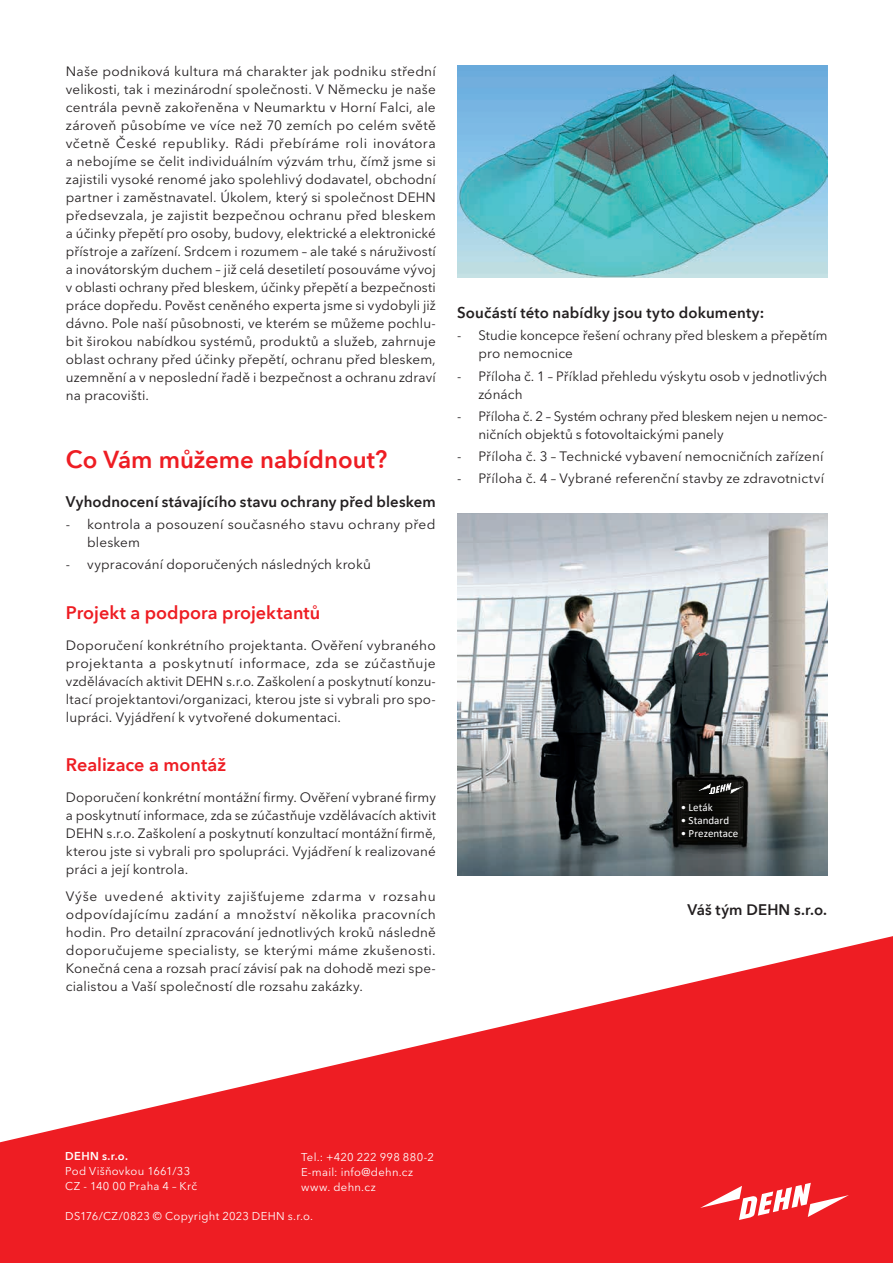
<style>
.page{position:relative;width:893px;height:1263px;background:#fff}
.page>*{position:absolute;margin:0;border:0;box-sizing:border-box;transform-origin:0 0}
.t1{font:600 24px "Avenir Next";color:#ee1d23}
.t2{font:600 18px "Avenir Next";color:#ee1d23}
.t3{font:600 15px "Avenir Next";letter-spacing:.01em;color:#231f20}
.t4{font:13.5px/18px "Avenir Next LT Pro";letter-spacing:.01em;color:#231f20;text-align:justify}
.t5{font:11.25px/15px "Avenir Next LT Pro";letter-spacing:.025em;color:#fff}
.t6{font:600 11.25px "Avenir Next";color:#fff}
.t7{font:11.1px "Calibri";color:#fff}
</style>
<div class="page">
<svg style="left:0;top:936px;width:893px;height:327px;fill:#ee1d23"></svg>
<svg style="left:700px;top:1183px;width:149px;height:37px"></svg>
<img style="left:457px;top:66px;width:370px;height:212px">
<img style="left:457px;top:513px;width:370px;height:362px">
<img style="left:699px;top:783px;width:43px;height:11px">
<svg style="left:696px;top:652px;width:13px;height:5px"></svg>
<p class="t4" style="left:66px;top:62px;width:372px">Naše podniková kultura má charakter jak podniku střední velikosti, tak i mezinárodní společnosti. V Německu je naše centrála pevně zakořeněna v Neumarktu v Horní Falci, ale zároveň působíme ve více než 70 zemích po celém světě včetně České republiky. Rádi přebíráme roli inovátora a nebojíme se čelit individuálním výzvám trhu, čímž jsme si zajistili vysoké renomé jako spolehlivý dodavatel, obchodní partner i zaměstnavatel. Úkolem, který si společnost DEHN předsevzala, je zajistit bezpečnou ochranu před bleskem a účinky přepětí pro osoby, budovy, elektrické a elektronické přístroje a zařízení. Srdcem i rozumem – ale také s náruživostí a inovátorským duchem – již celá desetiletí posouváme vývoj v oblasti ochrany před bleskem, účinky přepětí a bezpečnosti práce dopředu. Pověst ceněného experta jsme si vydobyli již dávno. Pole naší působnosti, ve kterém se můžeme pochlu&shy;bit širokou nabídkou systémů, produktů a služeb, zahrnuje oblast ochrany před účinky přepětí, ochranu před bleskem, uzemnění a v neposlední řadě i bezpečnost a ochranu zdraví na pracovišti.</p>
<h1 class="t1" style="left:66px;top:439px;width:323px">Co Vám můžeme nabídnout?</h1>
<p class="t3" style="left:66px;top:489px;width:371px">Vyhodnocení stávajícího stavu ochrany před bleskem</p>
<p class="t4" style="left:87px;top:515px;width:350px;text-indent:-21px">- kontrola a posouzení současného stavu ochrany před bleskem</p>
<p class="t4" style="left:66px;top:556px;width:306px">- vypracování doporučených následných kroků</p>
<h2 class="t2" style="left:66px;top:597px;width:256px">Projekt a podpora projektantů</h2>
<p class="t4" style="left:66px;top:636px;width:371px">Doporučení konkrétního projektanta. Ověření vybraného projektanta a poskytnutí informace, zda se zúčastňuje vzdělávacích aktivit DEHN s.r.o. Zaškolení a poskytnutí konzu&shy;ltací projektantovi/organizaci, kterou jste si vybrali pro spo&shy;lupráci. Vyjádření k vytvořené dokumentaci.</p>
<h2 class="t2" style="left:66px;top:749px;width:162px">Realizace a montáž</h2>
<p class="t4" style="left:66px;top:788px;width:371px">Doporučení konkrétní montážní firmy. Ověření vybrané firmy a poskytnutí informace, zda se zúčastňuje vzdělávacích aktivit DEHN s.r.o. Zaškolení a poskytnutí konzultací montážní firmě, kterou jste si vybrali pro spolupráci. Vyjádření k realizované práci a její kontrola.</p>
<p class="t4" style="left:66px;top:887px;width:371px">Výše uvedené aktivity zajišťujeme zdarma v rozsahu odpovídajícímu zadání a množství několika pracovních hodin. Pro detailní zpracování jednotlivých kroků následně doporučujeme specialisty, se kterými máme zkušenosti.<br>Konečná cena a rozsah prací závisí pak na dohodě mezi spe&shy;cialistou a Vaší společností dle rozsahu zakázky.</p>
<p class="t3" style="left:457px;top:300px;width:309px">Součástí této nabídky jsou tyto dokumenty:</p>
<p class="t4" style="left:478px;top:327px;width:350px;text-indent:-21px">- Studie koncepce řešení ochrany před bleskem a přepětím pro nemocnice</p>
<p class="t4" style="left:478px;top:367px;width:350px;text-indent:-21px">- Příloha č. 1 – Příklad přehledu výskytu osob v jednotlivých zónách</p>
<p class="t4" style="left:478px;top:407px;width:350px;text-indent:-21px">- Příloha č. 2 – Systém ochrany před bleskem nejen u nemoc&shy;ničních objektů s fotovoltaickými panely</p>
<p class="t4" style="left:457px;top:447px;width:368px">- Příloha č. 3 – Technické vybavení nemocničních zařízení</p>
<p class="t4" style="left:457px;top:470px;width:368px">- Příloha č. 4 – Vybrané referenční stavby ze zdravotnictví</p>
<p class="t7" style="left:681px;top:800px;width:33px">• Leták</p>
<p class="t7" style="left:681px;top:813px;width:50px">• Standard</p>
<p class="t7" style="left:681px;top:825px;width:59px">• Prezentace</p>
<p class="t3" style="left:687px;top:897px;width:141px">Váš tým DEHN s.r.o.</p>
<p class="t5" style="left:301px;top:1149px;width:135px">Tel.: +420 222 998 880-2<br>E-mail: info@dehn.cz www. dehn.cz</p>
<p class="t6" style="left:65px;top:1147px;width:64px">DEHN s.r.o.</p>
<p class="t5" style="left:65px;top:1164px;width:133px">Pod Višňovkou 1661/33<br>CZ - 140 00 Praha 4 – Krč</p>
<p class="t5" style="left:65px;top:1209px;width:249px">DS176/CZ/0823 © Copyright 2023 DEHN s.r.o.</p>
</div>
